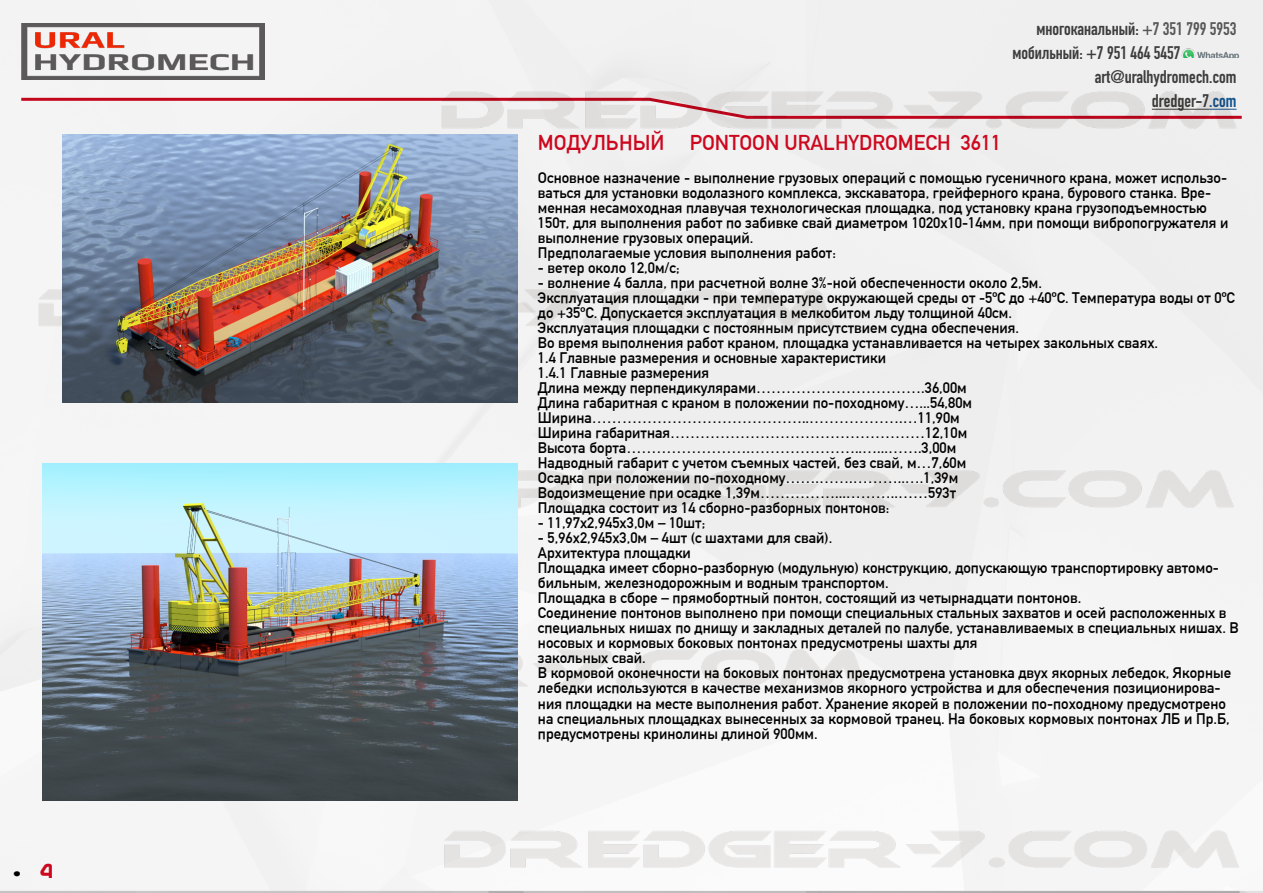
<style>
.page{position:relative;width:1263px;height:893px;background:#fff}
.page>*{position:absolute;margin:0;border:0;box-sizing:border-box;transform-origin:0 0}
.t1{font:700 21px "DIN Alternate";color:#cd071e}
.t2{font:700 18px "DIN Condensed";color:#424242}
.t3{font:18px "Nasa";color:#000}
.t4{font:700 15px/15px "DIN Alternate";color:#000}
.s1{font-size:24px;color:#cd071e}
.s2{color:#5e5c5e}
.s3{color:#165b9a}
</style>
<div class="page">
<img style="left:5px;top:0;width:1239px;height:893px">
<img style="left:63px;top:134px;width:455px;height:268px">
<img style="left:43px;top:464px;width:475px;height:336px">
<p class="t3" style="left:13px;top:865px;width:41px">• <span class="s1">4</span></p>
<p class="t2" style="left:1036px;top:17px;width:202px">многоканальный: <span class="s2">+7 351 799 5953</span></p>
<p class="t2" style="left:1012px;top:41px;width:170px">мобильный: +7 951 464 5457</p>
<p class="t2" style="left:1095px;top:65px;width:143px">art@uralhydromech.com</p>
<p class="t2" style="left:1152px;top:89px;width:86px">dredger-7<span class="s3">.com</span></p>
<h1 class="t1" style="left:538px;top:127px;width:465px">МОДУЛЬНЫЙ PONTOON URALHYDROMECH 3611</h1>
<p class="t4" style="left:538px;top:170px;width:692px">Основное назначение - выполнение грузовых операций с помощью гусеничного крана, может использо&shy;ваться для установки водолазного комплекса, экскаватора, грейферного крана, бурового станка. Вре&shy;менная несамоходная плавучая технологическая площадка, под установку крана грузоподъемностью 150т, для выполнения работ по забивке свай диаметром 1020х10-14мм, при помощи вибропогружателя и выполнение грузовых операций.<br>Предполагаемые условия выполнения работ:</p>
<p class="t4" style="left:538px;top:260px;width:143px">- ветер около 12,0м/с;</p>
<p class="t4" style="left:538px;top:275px;width:698px">- волнение 4 балла, при расчетной волне 3%-ной обеспеченности около 2,5м.<br>Эксплуатация площадки - при температуре окружающей среды от -5ºС до +40ºС. Температура воды от 0ºС до +35ºС. Допускается эксплуатация в мелкобитом льду толщиной 40см.<br>Эксплуатация площадки с постоянным присутствием судна обеспечения.<br>Во время выполнения работ краном, площадка устанавливается на четырех закольных сваях.<br>1.4 Главные размерения и основные характеристики<br>1.4.1 Главные размерения<br>Длина между перпендикулярами…………………………….36,00м<br>Длина габаритная с краном в положении по-походному…...54,80м Ширина……………………………………..……………….…11,90м<br>Ширина габаритная……………………………………………12,10м<br>Высота борта…………………….…………………..…...…….3,00м<br>Надводный габарит с учетом съемных частей, без свай, м…7,60м<br>Осадка при положении по-походному…….…….………..….1,39м<br>Водоизмещение при осадке 1,39м……………...………..……593т<br>Площадка состоит из 14 сборно-разборных понтонов:</p>
<p class="t4" style="left:538px;top:515px;width:169px">- 11,97х2,945х3,0м – 10шт;</p>
<p class="t4" style="left:538px;top:530px;width:702px">- 5,96х2,945х3,0м – 4шт (с шахтами для свай).<br>Архитектура площадки<br>Площадка имеет сборно-разборную (модульную) конструкцию, допускающую транспортировку автомо&shy;бильным, железнодорожным и водным транспортом.<br>Площадка в сборе – прямобортный понтон, состоящий из четырнадцати понтонов.<br>Соединение понтонов выполнено при помощи специальных стальных захватов и осей расположенных в специальных нишах по днищу и закладных деталей по палубе, устанавливаемых в специальных нишах. В носовых и кормовых боковых понтонах предусмотрены шахты для<br>закольных свай.<br>В кормовой оконечности на боковых понтонах предусмотрена установка двух якорных лебедок, Якорные лебедки используются в качестве механизмов якорного устройства и для обеспечения позиционирова&shy;ния площадки на месте выполнения работ. Хранение якорей в положении по-походному предусмотрено на специальных площадках вынесенных за кормовой транец. На боковых кормовых понтонах ЛБ и Пр.Б, предусмотрены кринолины длиной 900мм.</p>
</div>
